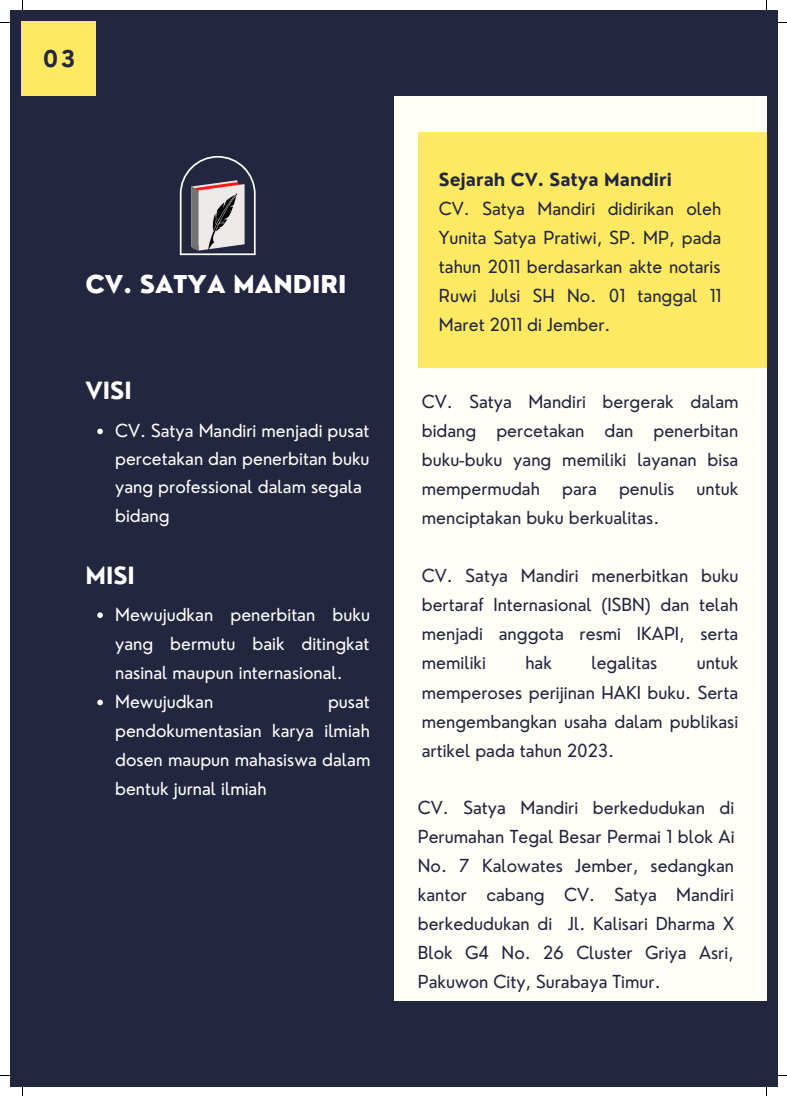
<style>
.page{position:relative;width:787px;height:1096px;background:#fff}
.page>*{position:absolute;margin:0;border:0;box-sizing:border-box;transform-origin:0 0}
.t1{font:800 24px "Nourd";color:#fff}
.t2{font:700 23.12px "Nourd";color:#fff}
.t3{font:700 22.5px "Nourd";color:#22263e}
.t4{font:17.5px/29.1px "Nourd";color:#22263e;text-align:justify}
.t5{font:17.5px/29.1px "Nourd";color:#fff;text-align:justify}
.t6{font:700 17.5px "Nourd";color:#22263e}
</style>
<div class="page">
<div style="left:10px;top:10px;width:767px;height:1076px;background:#22263e"></div>
<div style="left:394px;top:96px;width:372px;height:904px;background:#fffef7"></div>
<div style="left:22px;top:22px;width:74px;height:74px;background:#fde962"></div>
<div style="left:417px;top:132px;width:349px;height:236px;background:#fde962"></div>
<svg style="left:97px;top:428px;width:6px;height:6px"></svg>
<svg style="left:97px;top:612px;width:6px;height:6px"></svg>
<svg style="left:97px;top:699px;width:6px;height:6px"></svg>
<svg style="left:180px;top:156px;width:76px;height:99px"></svg>
<img style="left:208px;top:194px;width:28px;height:56px">
<p class="t3" style="left:43px;top:44px;width:34px">03</p>
<p class="t1" style="left:85px;top:269px;width:263px">CV. SATYA MANDIRI</p>
<p class="t2" style="left:85px;top:376px;width:48px">VISI</p>
<p class="t5" style="left:115px;top:416px;width:256px;line-height:28.1px;text-align:left">CV. Satya Mandiri menjadi pusat percetakan dan penerbitan buku yang professional dalam segala bidang</p>
<p class="t2" style="left:85px;top:561px;width:51px">MISI</p>
<p class="t5" style="left:115px;top:599px;width:256px">Mewujudkan penerbitan buku yang bermutu baik ditingkat nasinal maupun internasional.</p>
<p class="t5" style="left:115px;top:687px;width:100px">Mewujudkan</p>
<p class="t5" style="left:115px;top:687px;width:257px;text-indent:213px">pusat pendokumentasian karya ilmiah dosen maupun mahasiswa dalam bentuk jurnal ilmiah</p>
<p class="t6" style="left:439px;top:168px;width:234px">Sejarah CV. Satya Mandiri</p>
<p class="t4" style="left:439px;top:193px;width:284px">CV. Satya Mandiri didirikan oleh Yunita Satya Pratiwi, SP. MP, pada tahun 2011 berdasarkan akte notaris Ruwi Julsi SH No. 01 tanggal 11<br>Maret 2011 di Jember.</p>
<p class="t4" style="left:422px;top:386px;width:318px">CV. Satya Mandiri bergerak dalam bidang percetakan dan penerbitan buku-buku yang memiliki layanan bisa mempermudah</p>
<p class="t4" style="left:562px;top:473px;width:36px">para</p>
<p class="t4" style="left:619px;top:473px;width:57px">penulis</p>
<p class="t4" style="left:697px;top:473px;width:43px">untuk</p>
<p class="t4" style="left:422px;top:503px;width:239px">menciptakan buku berkualitas.</p>
<p class="t4" style="left:422px;top:561px;width:318px">CV. Satya Mandiri menerbitkan buku bertaraf Internasional (ISBN) dan telah menjadi anggota resmi IKAPI, serta memiliki</p>
<p class="t4" style="left:422px;top:648px;width:318px;text-indent:275px">untuk memperoses perijinan HAKI buku. Serta mengembangkan usaha dalam publikasi artikel pada tahun 2023.</p>
<p class="t4" style="left:525px;top:648px;width:28px">hak</p>
<p class="t4" style="left:591px;top:648px;width:67px">legalitas</p>
<p class="t4" style="left:418px;top:792px;width:318px">CV. Satya Mandiri berkedudukan di Perumahan Tegal Besar Permai 1 blok Ai No. 7 Kalowates Jember, sedangkan kantor cabang CV. Satya Mandiri berkedudukan di Jl. Kalisari Dharma X Blok G4 No. 26 Cluster Griya Asri, Pakuwon City, Surabaya Timur.</p>
</div>
